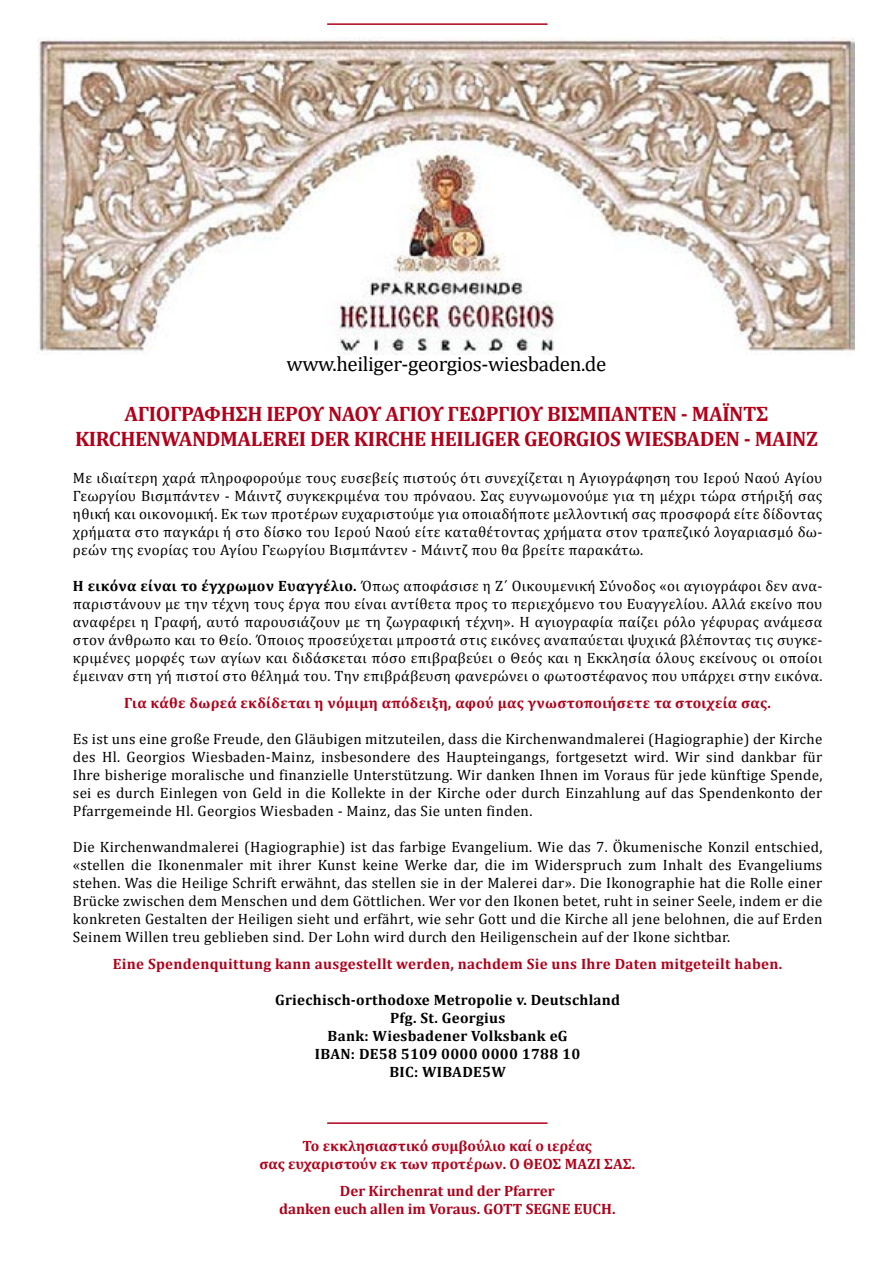
<style>
.page{position:relative;width:893px;height:1263px;background:#fff}
.page>*{position:absolute;margin:0;border:0;box-sizing:border-box;transform-origin:0 0}
.t1{font:700 21px/25.2px "Cambria";letter-spacing:-.02em;color:#b2001a;text-align:center}
.t2{font:21px "Cambria";letter-spacing:-.02em;color:#000}
.t3{font:15px/18px "Cambria";letter-spacing:.02em;color:#000;text-align:justify}
.t4{font:700 15px "Cambria";letter-spacing:.02em;color:#b2001a}
.t5{font:700 15px/18px "Cambria";color:#b2001a;text-align:center}
.t6{font:700 15px/18px "Cambria";letter-spacing:.02em;color:#000;text-align:center}
.s1{font-weight:700}
</style>
<div class="page">
<img style="left:38px;top:37px;width:817px;height:318px">
<hr style="left:327px;top:1122px;width:220px;height:2px;background:#b2001a">
<hr style="left:327px;top:23px;width:220px;height:2px;background:#b2001a">
<h1 class="t2" style="left:287px;top:352px;width:321px">www.heiliger-georgios-wiesbaden.de</h1>
<h1 class="t1" style="left:75px;top:400px;width:744px">ΑΓΙΟΓΡΑΦΗΣΗ ΙΕΡΟΥ ΝΑΟΥ ΑΓΙΟΥ ΓΕΩΡΓΙΟΥ ΒΙΣΜΠΑΝΤΕΝ - ΜΑΪΝΤΣ<br>KIRCHENWANDMALEREI DER KIRCHE HEILIGER GEORGIOS WIESBADEN - MAINZ</h1>
<p class="t3" style="left:73px;top:469px;width:751px">Με ιδιαίτερη χαρά πληροφορούμε τους ευσεβείς πιστούς ότι συνεχίζεται η Αγιογράφηση του Ιερού Ναού Αγίου Γεωργίου Βισμπάντεν - Μάιντζ συγκεκριμένα του πρόναου. Σας ευγνωμονούμε για τη μέχρι τώρα στήριξή σας ηθική και οικονομική. Εκ των προτέρων ευχαριστούμε για οποιαδήποτε μελλοντική σας προσφορά είτε δίδοντας χρήματα στο παγκάρι ή στο δίσκο του Ιερού Ναού είτε καταθέτοντας χρήματα στον τραπεζικό λογαριασμό δω&shy;ρεών της ενορίας του Αγίου Γεωργίου Βισμπάντεν - Μάιντζ που θα βρείτε παρακάτω.</p>
<p class="t3" style="left:73px;top:577px;width:751px"><span class="s1">Η εικόνα είναι το έγχρωμον Eυαγγέλιο.</span> Όπως αποφάσισε η Ζ΄ Οικουμενική Σύνοδος «οι αγιογράφοι δεν ανα&shy;παριστάνουν με την τέχνη τους έργα που είναι αντίθετα προς το περιεχόμενο του Ευαγγελίου. Αλλά εκείνο που αναφέρει η Γραφή, αυτό παρουσιάζουν με τη ζωγραφική τέχνη». Η αγιογραφία παίζει ρόλο γέφυρας ανάμεσα στον άνθρωπο και το Θείο. Όποιος προσεύχεται μπροστά στις εικόνες αναπαύεται ψυχικά βλέποντας τις συγκε&shy;κριμένες μορφές των αγίων και διδάσκεται πόσο επιβραβεύει ο Θεός και η Εκκλησία όλους εκείνους οι οποίοι έμειναν στη γή πιστοί στο θέλημά του. Την επιβράβευση φανερώνει ο φωτοστέφανος που υπάρχει στην εικόνα.</p>
<p class="t4" style="left:124px;top:692px;width:648px">Για κάθε δωρεά εκδίδεται η νόμιμη απόδειξη, αφού μας γνωστοποιήσετε τα στοιχεία σας.</p>
<p class="t3" style="left:73px;top:730px;width:751px">Es ist uns eine große Freude, den Gläubigen mitzuteilen, dass die Kirchenwandmalerei (Hagiographie) der Kirche des Hl. Georgios Wiesbaden-Mainz, insbesondere des Haupteingangs, fortgesetzt wird. Wir sind dankbar für Ihre bisherige moralische und finanzielle Unterstützung. Wir danken Ihnen im Voraus für jede künftige Spende, sei es durch Einlegen von Geld in die Kollekte in der Kirche oder durch Einzahlung auf das Spendenkonto der Pfarrgemeinde Hl. Georgios Wiesbaden - Mainz, das Sie unten finden.</p>
<p class="t3" style="left:73px;top:838px;width:751px">Die Kirchenwandmalerei (Hagiographie) ist das farbige Evangelium. Wie das 7. Ökumenische Konzil entschied, «stellen die Ikonenmaler mit ihrer Kunst keine Werke dar, die im Widerspruch zum Inhalt des Evangeliums stehen. Was die Heilige Schrift erwähnt, das stellen sie in der Malerei dar». Die Ikonographie hat die Rolle einer Brücke zwischen dem Menschen und dem Göttlichen. Wer vor den Ikonen betet, ruht in seiner Seele, indem er die konkreten Gestalten der Heiligen sieht und erfährt, wie sehr Gott und die Kirche all jene belohnen, die auf Erden Seinem Willen treu geblieben sind. Der Lohn wird durch den Heiligenschein auf der Ikone sichtbar.</p>
<p class="t4" style="left:113px;top:953px;width:671px">Eine Spendenquittung kann ausgestellt werden, nachdem Sie uns Ihre Daten mitgeteilt haben.</p>
<p class="t6" style="left:275px;top:990px;width:347px">Griechisch-orthodoxe Metropolie v. Deutschland<br>Pfg. St. Georgius<br>Bank: Wiesbadener Volksbank eG<br>IBAN: DE58 5109 0000 0000 1788 10<br>BIC: WIBADE5W</p>
<p class="t5" style="left:259px;top:1136px;width:377px">Το εκκλησιαστικό συμβούλιο καί ο ιερέας<br>σας ευχαριστούν εκ των προτέρων. Ο ΘΕΟΣ ΜΑΖΙ ΣΑΣ.</p>
<p class="t5" style="left:279px;top:1181px;width:338px">Der Kirchenrat und der Pfarrer<br>danken euch allen im Voraus. GOTT SEGNE EUCH.</p>
</div>
